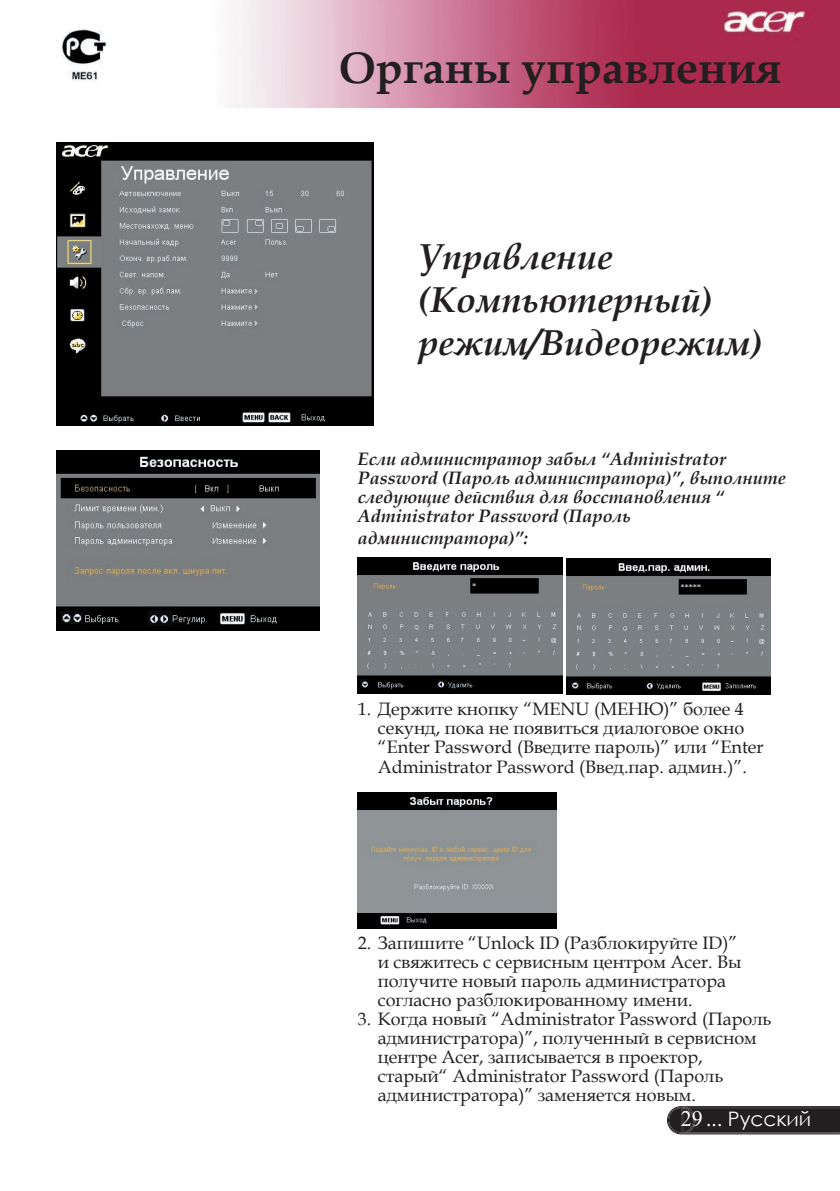
<style>
.page{position:relative;width:840px;height:1191px;background:#fff}
.page>*{position:absolute;margin:0;border:0;box-sizing:border-box;transform-origin:0 0}
.t1{font:700 44px "Book Antiqua";color:#231f20}
.t2{font:italic 700 36px/43.2px "Book Antiqua";color:#231f20}
.t3{font:20px "Century Gothic";color:#fff}
.t4{font:18px/19px "Book Antiqua";color:#231f20}
.t5{font:italic 700 18px/19px "Book Antiqua";color:#231f20}
.s1{font-family:"Times New Roman";font-size:22px}
</style>
<div class="page">
<img style="left:230px;top:0;width:609px;height:108px">
<img style="left:62px;top:29px;width:45px;height:52px">
<svg style="left:667px;top:1106px;width:172px;height:28px;background:#2e2a2b"></svg>
<img style="left:57px;top:142px;width:317px;height:283px">
<img style="left:57px;top:451px;width:262px;height:179px">
<img style="left:357px;top:558px;width:204px;height:135px">
<img style="left:566px;top:558px;width:203px;height:136px">
<img style="left:357px;top:792px;width:199px;height:136px">
<h1 class="t1" style="left:339px;top:38px;width:444px">Органы управления</h1>
<h2 class="t2" style="left:418px;top:235px;width:346px">Управление (Компьютерный) режим/Видеорежим)</h2>
<p class="t5" style="left:357px;top:450px;width:429px">Если администратор забыл “Administrator Password (Пароль администратора)”, выполните следующие действия для восстановления “ Administrator Password (Пароль</p>
<p class="t5" style="left:357px;top:529px;width:172px">администратора)”:</p>
<p class="t4" style="left:377px;top:699px;width:387px;text-indent:-20px">1. Держите кнопку “MENU (МЕНЮ)” более 4 секунд, пока не появиться диалоговое окно “Enter Password (Введите пароль)” или “Enter Administrator Password (Введ.пар. админ.)”.</p>
<p class="t4" style="left:377px;top:933px;width:365px;text-indent:-20px">2. Запишите “Unlock ID (Разблокируйте ID)” и свяжитесь с сервисным центром Acer. Вы получите новый пароль администратора согласно разблокированному имени.</p>
<p class="t4" style="left:377px;top:1009px;width:395px;text-indent:-20px">3. Когда новый “Administrator Password (Пароль администратора)”, полученный в сервисном центре Acer, записывается в проектор, старый“ Administrator Password (Пароль администратора)” заменяется новым.</p>
<p class="t3" style="left:680px;top:1105px;width:131px"><span class="s1">29</span>... Русский</p>
</div>
